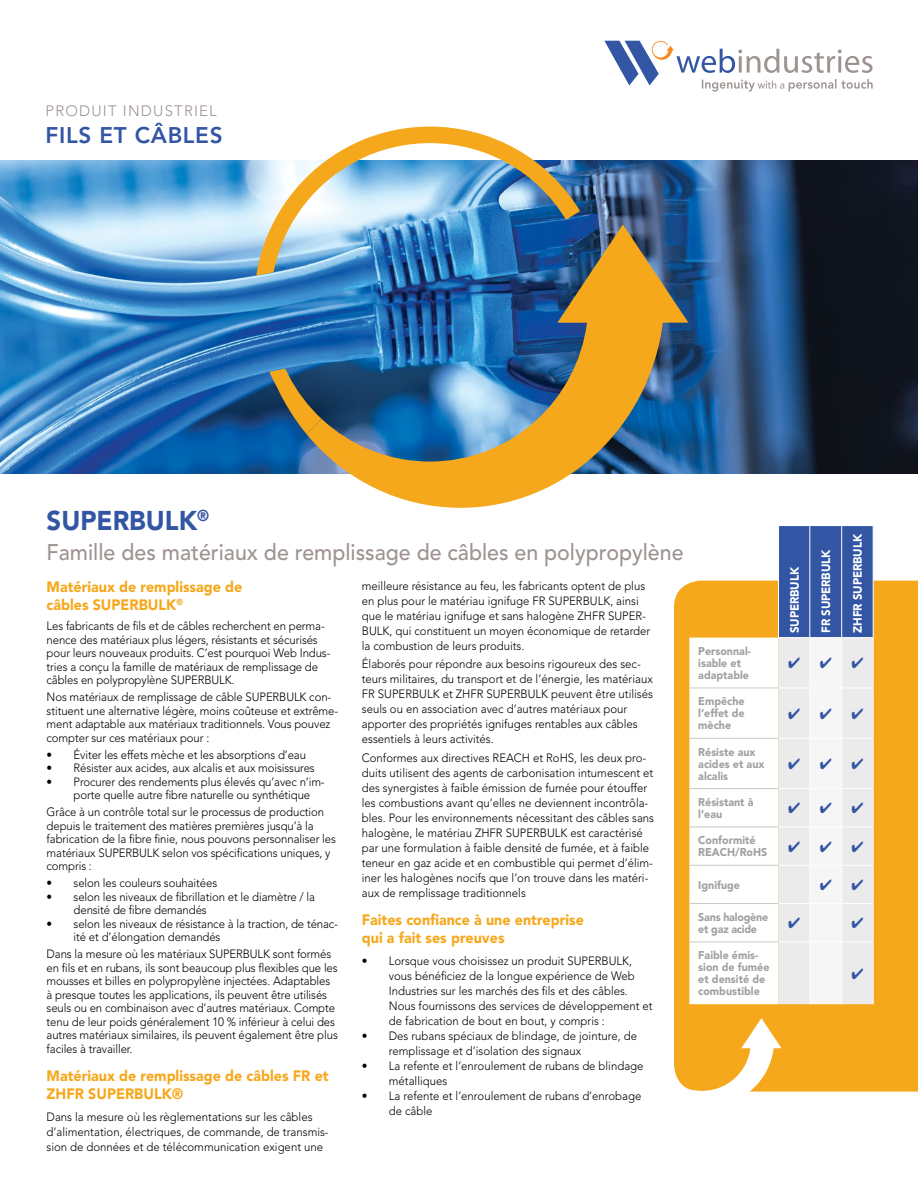
<style>
.page{position:relative;width:918px;height:1188px;background:#fff}
.page>*{position:absolute;margin:0;border:0;box-sizing:border-box;transform-origin:0 0}
.t1{font:900 27px "Avenir LT Std";color:#3255a4;scale:.95 1}
.t2{font:500 22.5px "Avenir LT Std";color:#9d9391;scale:.95 1}
.t3{font:800 22.5px "Avenir LT Std";letter-spacing:.03em;color:#3255a4}
.t4{font:900 15px/18px "Avenir LT Std";color:#f5a81c;scale:.95 1}
.t5{font:300 15px "Avenir LT Std";letter-spacing:.08em;color:#9d9391}
.t6{font:300 12px/15px "Avenir LT Std";color:#000;scale:.95 1}
.t7{font:900 12px "Avenir LT Std";letter-spacing:-.01em;color:#fff;scale:.95 1}
.t8{font:900 11.25px/12px "Avenir LT Std";color:#9fa1a1;scale:.95 1}
.t9{font:900 11.25px/12px "Avenir LT Std";letter-spacing:-.02em;color:#9fa1a1;scale:.95 1}
</style>
<div class="page">
<img style="left:0;top:160px;width:918px;height:313px">
<svg style="left:306px;top:224px;width:382px;height:284px;fill:#f5a81c"></svg>
<img style="left:254px;top:127px;width:326px;height:307px">
<img style="left:230px;top:265px;width:78px;height:117px">
<div style="left:674px;top:581px;width:244px;height:511px;background:#f5a81c"></div>
<hr style="left:842px;top:637px;width:32px;height:1px;background:#fff">
<hr style="left:873px;top:638px;width:1px;height:50px;background:#fff">
<hr style="left:873px;top:688px;width:1px;height:50px;background:#fff">
<hr style="left:842px;top:738px;width:32px;height:1px;background:#fff">
<hr style="left:873px;top:739px;width:1px;height:49px;background:#fff">
<hr style="left:842px;top:788px;width:32px;height:1px;background:#fff">
<hr style="left:873px;top:789px;width:1px;height:38px;background:#fff">
<hr style="left:873px;top:827px;width:1px;height:38px;background:#fff">
<hr style="left:842px;top:865px;width:32px;height:1px;background:#fff">
<hr style="left:873px;top:866px;width:1px;height:37px;background:#fff">
<hr style="left:842px;top:903px;width:32px;height:1px;background:#fff">
<hr style="left:873px;top:904px;width:1px;height:38px;background:#fff">
<hr style="left:873px;top:942px;width:1px;height:62px;background:#fff">
<hr style="left:873px;top:526px;width:1px;height:111px;background:#fff">
<svg style="left:674px;top:1018px;width:108px;height:74px"></svg>
<svg style="left:604px;top:41px;width:269px;height:51px"></svg>
<svg style="left:689px;top:526px;width:184px;height:478px"></svg>
<p class="t5" style="left:46px;top:102px;width:173px">PRODUIT INDUSTRIEL</p>
<h2 class="t3" style="left:46px;top:122px;width:179px">FILS ET CÂBLES</h2>
<h1 class="t1" style="left:47px;top:504px;width:173px">SUPERBULK<sup>®</sup></h1>
<h2 class="t2" style="left:47px;top:539px;width:672px">Famille des matériaux de remplissage de câbles en polypropylène</h2>
<p class="t4" style="left:47px;top:578px;width:208px">Matériaux de remplissage de câbles SUPERBULK<sup>®</sup></p>
<p class="t6" style="left:47px;top:619px;width:300px;line-height:13.5px">Les fabricants de fils et de câbles recherchent en perma&shy;nence des matériaux plus légers, résistants et sécurisés pour leurs nouveaux produits. C’est pourquoi Web Indus&shy;tries a conçu la famille de matériaux de remplissage de câbles en polypropylène SUPERBULK.</p>
<p class="t6" style="left:47px;top:690px;width:308px;line-height:13.5px">Nos matériaux de remplissage de câble SUPERBULK con&shy;stituent une alternative légère, moins coûteuse et extrême&shy;ment adaptable aux matériaux traditionnels. Vous pouvez compter sur ces matériaux pour :</p>
<p class="t6" style="left:47px;top:747px;width:275px">• Éviter les effets mèche et les absorptions d’eau</p>
<p class="t6" style="left:47px;top:761px;width:284px">• Résister aux acides, aux alcalis et aux moisissures</p>
<p class="t6" style="left:74px;top:775px;width:266px;line-height:13.5px;text-indent:-27px">• Procurer des rendements plus élevés qu’avec n’im&shy;porte quelle autre fibre naturelle ou synthétique</p>
<p class="t6" style="left:47px;top:805px;width:306px;line-height:13.5px">Grâce à un contrôle total sur le processus de production depuis le traitement des matières premières jusqu’à la fabrication de la fibre finie, nous pouvons personnaliser les matériaux SUPERBULK selon vos spécifications uniques, y compris :</p>
<p class="t6" style="left:47px;top:876px;width:181px">• selon les couleurs souhaitées</p>
<p class="t6" style="left:74px;top:890px;width:256px;line-height:13.5px;text-indent:-27px">• selon les niveaux de fibrillation et le diamètre / la densité de fibre demandés</p>
<p class="t6" style="left:74px;top:917px;width:280px;line-height:13.5px;text-indent:-27px">• selon les niveaux de résistance à la traction, de ténac&shy;ité et d’élongation demandés</p>
<p class="t6" style="left:47px;top:947px;width:308px;line-height:13.5px">Dans la mesure où les matériaux SUPERBULK sont formés en fils et en rubans, ils sont beaucoup plus flexibles que les mousses et billes en polypropylène injectées. Adaptables à presque toutes les applications, ils peuvent être utilisés seuls ou en combinaison avec d’autres matériaux. Compte tenu de leur poids généralement 10 % inférieur à celui des autres matériaux similaires, ils peuvent également être plus faciles à travailler.</p>
<p class="t4" style="left:47px;top:1067px;width:298px">Matériaux de remplissage de câbles FR et<br>ZHFR SUPERBULK®</p>
<p class="t6" style="left:47px;top:1109px;width:298px">Dans la mesure où les règlementations sur les câbles d’alimentation, électriques, de commande, de transmis&shy;sion de données et de télécommunication exigent une</p>
<p class="t6" style="left:362px;top:578px;width:305px">meilleure résistance au feu, les fabricants optent de plus en plus pour le matériau ignifuge FR SUPERBULK, ainsi que le matériau ignifuge et sans halogène ZHFR SUPER-BULK, qui constituent un moyen économique de retarder la combustion de leurs produits.</p>
<p class="t6" style="left:362px;top:657px;width:308px">Élaborés pour répondre aux besoins rigoureux des sec&shy;teurs militaires, du transport et de l’énergie, les matériaux FR SUPERBULK et ZHFR SUPERBULK peuvent être utilisés seuls ou en association avec d’autres matériaux pour apporter des propriétés ignifuges rentables aux câbles essentiels à leurs activités.</p>
<p class="t6" style="left:362px;top:750px;width:309px">Conformes aux directives REACH et RoHS, les deux pro&shy;duits utilisent des agents de carbonisation intumescent et des synergistes à faible émission de fumée pour étouffer les combustions avant qu’elles ne deviennent incontrôla&shy;bles. Pour les environnements nécessitant des câbles sans halogène, le matériau ZHFR SUPERBULK est caractérisé par une formulation à faible densité de fumée, et à faible teneur en gaz acide et en combustible qui permet d’élim&shy;iner les halogènes nocifs que l’on trouve dans les matéri&shy;aux de remplissage traditionnels</p>
<p class="t4" style="left:362px;top:911px;width:235px">Faites confiance à une entreprise qui a fait ses preuves</p>
<p class="t6" style="left:389px;top:953px;width:279px;text-indent:-27px">• Lorsque vous choisissez un produit SUPERBULK, vous bénéficiez de la longue expérience de Web Industries sur les marchés des fils et des câbles.<br>Nous fournissons des services de développement et de fabrication de bout en bout, y compris :</p>
<p class="t6" style="left:389px;top:1028px;width:263px;text-indent:-27px">• Des rubans spéciaux de blindage, de jointure, de remplissage et d’isolation des signaux</p>
<p class="t6" style="left:389px;top:1058px;width:270px;text-indent:-27px">• La refente et l’enroulement de rubans de blindage métalliques</p>
<p class="t6" style="left:389px;top:1088px;width:267px;text-indent:-27px">• La refente et l’enroulement de rubans d’enrobage de câble</p>
<p class="t8" style="left:698px;top:645px;width:57px">Personnal&shy;isable et adaptable</p>
<p class="t8" style="left:698px;top:695px;width:50px;text-align:justify">Empêche l’effet de mèche</p>
<p class="t8" style="left:698px;top:746px;width:71px">Résiste aux acides et aux alcalis</p>
<p class="t8" style="left:698px;top:796px;width:60px">Résistant à l’eau</p>
<p class="t8" style="left:698px;top:834px;width:74px">Conformité<br>REACH/RoHS</p>
<p class="t8" style="left:698px;top:879px;width:45px">Ignifuge</p>
<p class="t9" style="left:698px;top:911px;width:75px">Sans halogène et gaz acide</p>
<p class="t8" style="left:698px;top:949px;width:76px">Faible émis&shy;sion de fumée et densité de combustible</p>
<p class="t7" style="left:787px;top:633px;width:71px;rotate:-90deg">SUPERBULK</p>
<p class="t7" style="left:819px;top:633px;width:89px;rotate:-90deg">FR SUPERBULK</p>
<p class="t7" style="left:851px;top:633px;width:106px;rotate:-90deg">ZHFR SUPERBULK</p>
</div>
